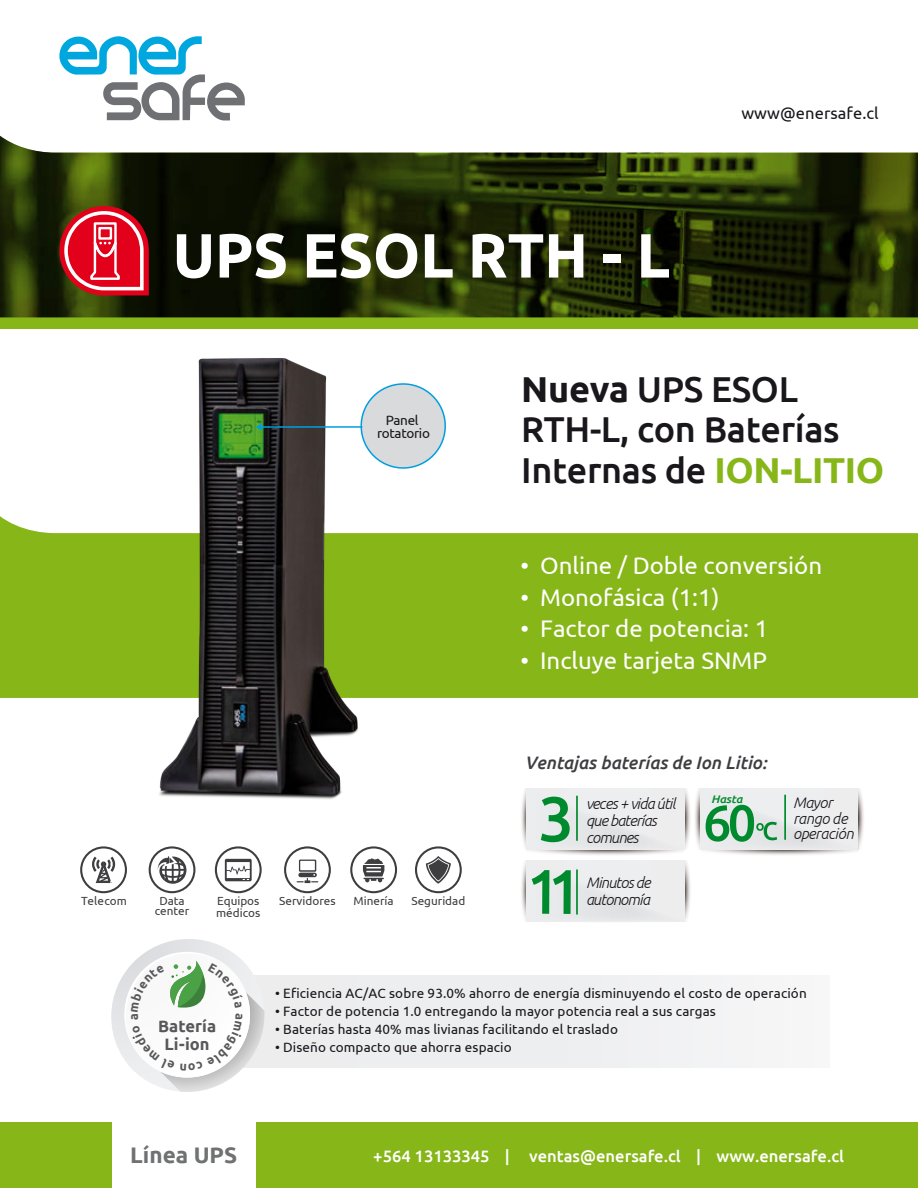
<style>
.page{position:relative;width:918px;height:1188px;background:#fff}
.page>*{position:absolute;margin:0;border:0;box-sizing:border-box;transform-origin:0 0}
.t1{font:500 63px "Ubuntu";color:#008a2e}
.t2{font:700 62.4px "Ubuntu";letter-spacing:-.005em;color:#fff;scale:.96 1}
.t3{font:500 36px/40.5px "Ubuntu";letter-spacing:-.01em;color:#1a171c}
.t4{font:24px "Ubuntu";color:#fff}
.t5{font:700 22.5px "Ubuntu";color:#707172}
.t6{font:italic 500 18px "Ubuntu";color:#3e3d40}
.t7{font:500 16.5px "Ubuntu";color:#fff}
.t8{font:16.5px "Ubuntu";letter-spacing:.005em;color:#1a171c}
.t9{font:700 16.5px/17.5px "Ubuntu";color:#58585a;text-align:center}
.t10{font:italic 300 15.15px/17px "Ubuntu";letter-spacing:-.05em;color:#1a171c}
.t11{font:italic 300 15.15px/15.1px "Ubuntu";letter-spacing:-.025em;color:#1a171c}
.t12{font:13.5px "Ubuntu";letter-spacing:.01em;color:#1a171c}
.t13{font:13.5px/13.5px "Ubuntu";letter-spacing:-.025em;color:#1a171c;text-align:center}
.t14{font:11.7px "Ubuntu";color:#3e3d40}
.t15{font:italic 500 10.95px "Ubuntu";letter-spacing:-.01em;color:#008a2e;scale:1.09 1}
.s1{font-weight:700}
.s2{font-weight:700;color:#87b619}
</style>
<div class="page">
<div style="left:0;top:1122px;width:111px;height:66px;background:#87b619"></div>
<div style="left:257px;top:1122px;width:661px;height:66px;background:#87b619"></div>
<svg style="left:0;top:516px;width:918px;height:182px;background:#92bc2e"></svg>
<div style="left:0;top:316px;width:918px;height:12px;background:#87b619"></div>
<img style="left:0;top:136px;width:918px;height:181px">
<img style="left:119px;top:328px;width:299px;height:471px">
<div style="left:284px;top:846px;width:47px;height:47px;border:2px solid #3e3d40;border-radius:50%"></div>
<svg style="left:297px;top:860px;width:21px;height:23px"></svg>
<div style="left:80px;top:846px;width:47px;height:47px;border:2px solid #3e3d40;border-radius:50%"></div>
<svg style="left:92px;top:857px;width:23px;height:26px"></svg>
<div style="left:415px;top:846px;width:47px;height:47px;border:2px solid #3e3d40;border-radius:50%"></div>
<svg style="left:426px;top:856px;width:25px;height:28px"></svg>
<div style="left:149px;top:846px;width:46px;height:47px;border:2px solid #3e3d40;border-radius:50%"></div>
<svg style="left:158px;top:856px;width:29px;height:28px"></svg>
<div style="left:180px;top:975px;width:650px;height:93px;background:#edeef0"></div>
<svg style="left:521px;top:788px;width:343px;height:134px"></svg>
<hr style="left:576px;top:869px;width:2px;height:46px;background:#008a2e">
<svg style="left:59px;top:36px;width:186px;height:84px"></svg>
<div style="left:350px;top:846px;width:47px;height:47px;border:2px solid #3e3d40;border-radius:50%"></div>
<svg style="left:363px;top:858px;width:21px;height:24px"></svg>
<div style="left:215px;top:846px;width:47px;height:47px;border:2px solid #3e3d40;border-radius:50%"></div>
<svg style="left:225px;top:859px;width:27px;height:22px"></svg>
<svg style="left:355px;top:378px;width:91px;height:96px"></svg>
<hr style="left:261px;top:426px;width:101px;height:2px;background:#009ee0">
<svg style="left:256px;top:423px;width:7px;height:8px"></svg>
<svg style="left:59px;top:206px;width:90px;height:89px;background:#c73640"></svg>
<svg style="left:111px;top:939px;width:154px;height:153px"></svg>
<h2 class="t2" style="left:173px;top:218px;width:520px">UPS ESOL RTH - L</h2>
<p class="t8" style="left:741px;top:103px;width:139px">www@enersafe.cl</p>
<p class="t13" style="left:377px;top:413px;width:54px">Panel rotatorio</p>
<h3 class="t3" style="left:521px;top:368px;width:365px"><span class="s1">Nueva</span> UPS ESOL<br>RTH-L, con Baterías<br>Internas de <span class="s2">ION-LITIO</span></h3>
<h3 class="t4" style="left:520px;top:551px;width:303px">• Online / Doble conversión</h3>
<h3 class="t4" style="left:520px;top:583px;width:201px">• Monofásica (1:1)</h3>
<h3 class="t4" style="left:520px;top:614px;width:249px">• Factor de potencia: 1</h3>
<h3 class="t4" style="left:520px;top:646px;width:248px">• Incluye tarjeta SNMP</h3>
<h3 class="t6" style="left:525px;top:751px;width:243px">Ventajas baterías de Ion Litio:</h3>
<h1 class="t1" style="left:538px;top:779px;width:38px">3</h1>
<p class="t10" style="left:586px;top:795px;width:91px">veces + vida útil que baterías</p>
<p class="t10" style="left:586px;top:829px;width:54px">comunes</p>
<p class="t10" style="left:586px;top:874px;width:66px">Minutos de</p>
<p class="t15" style="left:711px;top:792px;width:30px">Hasta</p>
<p class="t11" style="left:793px;top:795px;width:62px">Mayor rango de operación</p>
<p class="t14" style="left:217px;top:894px;width:44px">Equipos</p>
<p class="t14" style="left:354px;top:894px;width:42px">Minería</p>
<p class="t10" style="left:586px;top:890px;width:65px">autonomía</p>
<p class="t14" style="left:216px;top:906px;width:46px">médicos</p>
<p class="t14" style="left:81px;top:894px;width:47px">Telecom</p>
<p class="t14" style="left:159px;top:894px;width:27px">Data</p>
<p class="t14" style="left:279px;top:894px;width:58px">Servidores</p>
<p class="t14" style="left:411px;top:894px;width:55px">Seguridad</p>
<p class="t14" style="left:155px;top:904px;width:36px">center</p>
<p class="t9" style="left:158px;top:1017px;width:60px">Batería<br>Li-ion</p>
<p class="t12" style="left:275px;top:985px;width:533px">• Eficiencia AC/AC sobre 93.0% ahorro de energía disminuyendo el costo de operación</p>
<p class="t12" style="left:275px;top:1003px;width:442px">• Factor de potencia 1.0 entregando la mayor potencia real a sus cargas</p>
<p class="t12" style="left:275px;top:1021px;width:344px">• Baterías hasta 40% mas livianas facilitando el traslado</p>
<p class="t12" style="left:275px;top:1039px;width:238px">• Diseño compacto que ahorra espacio</p>
<h3 class="t5" style="left:130px;top:1141px;width:108px">Línea UPS</h3>
<p class="t7" style="left:373px;top:1146px;width:472px">+564 13133345 | ventas@enersafe.cl | www.enersafe.cl</p>
</div>
